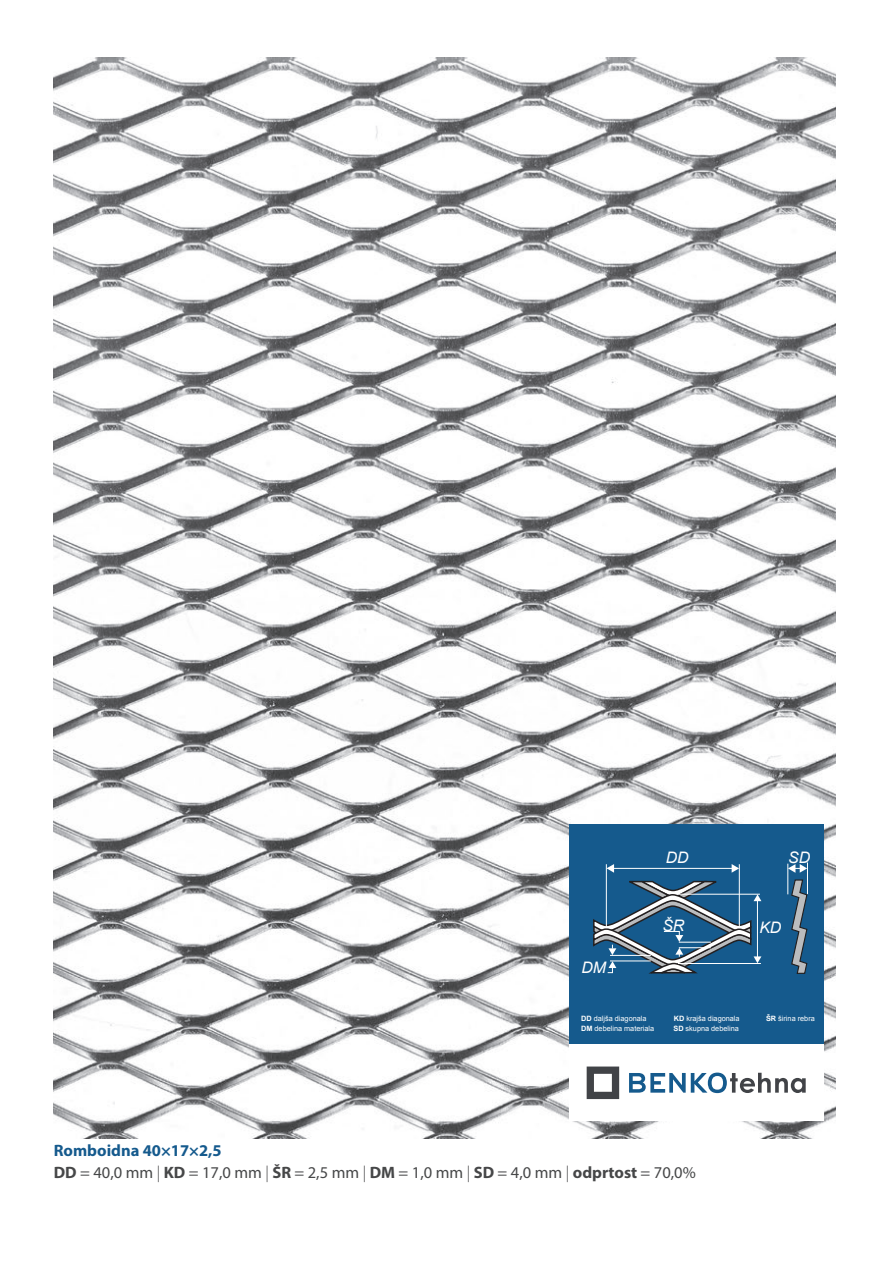
<style>
.page{position:relative;width:893px;height:1263px;background:#fff}
.page>*{position:absolute;margin:0;border:0;box-sizing:border-box;transform-origin:0 0}
.t1{font:16.5px/21.3px "Myriad Pro";color:#464748}
.t2{font:italic 15.9px "Arial";color:#fff}
.t3{font:7.35px "Arial";color:#fff}
.s1{font-weight:700}
.s2{font-weight:700;color:#155a8d}
.s3{font-weight:300}
</style>
<div class="page">
<img style="left:53px;top:58px;width:783px;height:1080px">
<div style="left:569px;top:824px;width:255px;height:220px;background:#155a8d"></div>
<hr style="left:787px;top:864px;width:1px;height:30px;background:#fff">
<hr style="left:807px;top:862px;width:1px;height:32px;background:#fff">
<svg style="left:791px;top:879px;width:17px;height:95px"></svg>
<svg style="left:788px;top:864px;width:19px;height:9px"></svg>
<svg style="left:732px;top:864px;width:7px;height:9px"></svg>
<svg style="left:607px;top:864px;width:7px;height:9px"></svg>
<hr style="left:739px;top:864px;width:1px;height:64px;background:#fff">
<hr style="left:606px;top:864px;width:1px;height:64px;background:#fff">
<hr style="left:608px;top:868px;width:130px;height:1px;background:#fff">
<svg style="left:593px;top:879px;width:168px;height:95px"></svg>
<hr style="left:679px;top:947px;width:32px;height:1px;background:#fff">
<hr style="left:679px;top:942px;width:32px;height:1px;background:#fff">
<div style="left:569px;top:1044px;width:255px;height:77px;background:#fff"></div>
<svg style="left:587px;top:1066px;width:32px;height:33px"></svg>
<svg style="left:629px;top:1072px;width:177px;height:21px"></svg>
<h2 class="t2" style="left:666px;top:847px;width:24px">DD</h2>
<h2 class="t2" style="left:788px;top:847px;width:24px">SD</h2>
<h2 class="t2" style="left:581px;top:957px;width:26px">DM</h2>
<h2 class="t2" style="left:662px;top:915px;width:24px">ŠR</h2>
<h2 class="t2" style="left:759px;top:917px;width:24px">KD</h2>
<p class="t3" style="left:581px;top:1013px;width:67px"><span class="s1">DD</span> daljša diagonala</p>
<p class="t3" style="left:674px;top:1013px;width:67px"><span class="s1">KD</span> krajša diagonala</p>
<p class="t3" style="left:766px;top:1013px;width:50px"><span class="s1">ŠR</span> širina rebra</p>
<p class="t3" style="left:581px;top:1023px;width:75px"><span class="s1">DM</span> debelina materiala</p>
<p class="t3" style="left:673px;top:1023px;width:67px"><span class="s1">SD</span> skupna debelina</p>
<h1 class="t1" style="left:54px;top:1140px;width:643px"><span class="s2">Romboidna 40×17×2,5<br></span><span class="s1">DD</span> = 40,0 mm <span class="s3">|</span> <span class="s1">KD</span> = 17,0 mm <span class="s3">|</span> <span class="s1">ŠR</span> = 2,5 mm <span class="s3">|</span> <span class="s1">DM</span> = 1,0 mm <span class="s3">|</span> <span class="s1">SD</span> = 4,0 mm <span class="s3">|</span> <span class="s1">odprtost</span> = 70,0%</h1>
</div>
